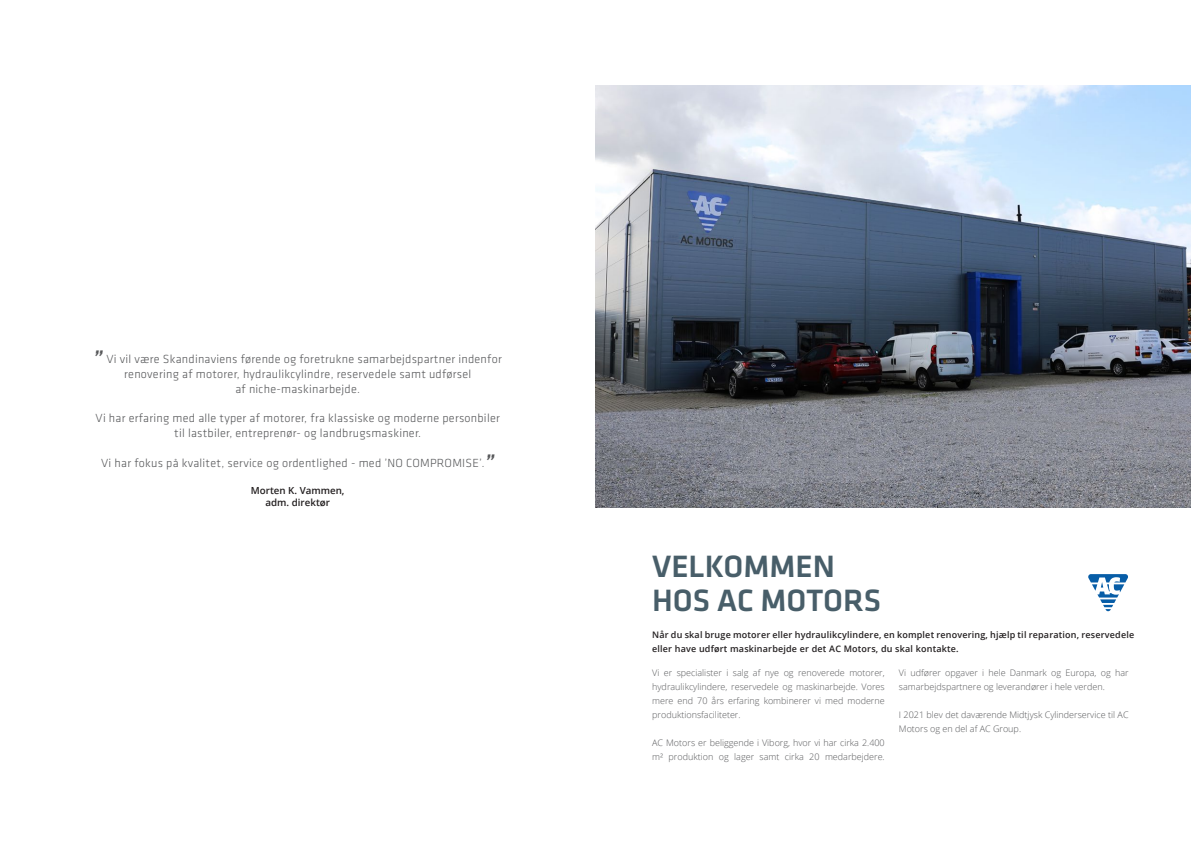
<style>
.page{position:relative;width:1191px;height:842px;background:#fff}
.page>*{position:absolute;margin:0;border:0;box-sizing:border-box;transform-origin:0 0}
.t1{font:500 32px/34px "Klavika";color:#485e69}
.t2{font:300 12.2px/14.6px "Klavika";letter-spacing:.02em;color:#57585a;text-align:center}
.t3{font:600 9.8px/12px "Open Sans";color:#231f20;text-align:center}
.t4{font:300 9px/14px "Open Sans";color:#57585a}
.t5{font:600 9px/14px "Open Sans";letter-spacing:.02em;color:#231f20}
.s1{font-weight:700;font-style:italic;font-size:18.3px}
.s2{font-style:italic}
</style>
<div class="page">
<svg style="left:1088px;top:574px;width:40px;height:37px"></svg>
<img style="left:595px;top:85px;width:596px;height:422px">
<h2 class="t2" style="left:94px;top:353px;width:409px"><span class="s1">”</span> Vi vil være Skandinaviens førende og foretrukne samarbejdspartner indenfor renovering af motorer, hydraulikcylindre, reservedele samt udførsel<br>af niche-maskinarbejde.</h2>
<h2 class="t2" style="left:96px;top:412px;width:406px">Vi har erfaring med alle typer af motorer, fra klassiske og moderne personbiler til lastbiler, entreprenør- og landbrugsmaskiner.</h2>
<h2 class="t2" style="left:101px;top:456px;width:394px">Vi har fokus på kvalitet, service og ordentlighed - med ’NO COMPROMISE’<span class="s2">.</span><span class="s1">”</span></h2>
<p class="t3" style="left:251px;top:485px;width:95px">Morten K. Vammen, adm. direktør</p>
<h1 class="t1" style="left:652px;top:550px;width:230px">VELKOMMEN<br>HOS AC MOTORS</h1>
<p class="t5" style="left:652px;top:628px;width:483px">Når du skal bruge motorer eller hydraulikcylindere, en komplet renovering, hjælp til reparation, reservedele eller have udført maskinarbejde er det AC Motors, du skal kontakte.</p>
<p class="t4" style="left:899px;top:667px;width:231px">Vi udfører opgaver i hele Danmark og Europa, og har samarbejdspartnere og leverandører i hele verden.</p>
<p class="t4" style="left:899px;top:709px;width:231px">I 2021 blev det daværende Midtjysk Cylinderservice til AC<br>Motors og en del af AC Group.</p>
<p class="t4" style="left:652px;top:667px;width:234px;text-align:justify">Vi er specialister i salg af nye og renoverede motorer, hydraulikcylindere, reservedele og maskinarbejde. Vores mere end 70 års erfaring kombinerer vi med moderne produktionsfaciliteter.</p>
<p class="t4" style="left:652px;top:737px;width:234px">AC Motors er beliggende i Viborg, hvor vi har cirka 2.400 m² produktion og lager samt cirka 20 medarbejdere.</p>
</div>
